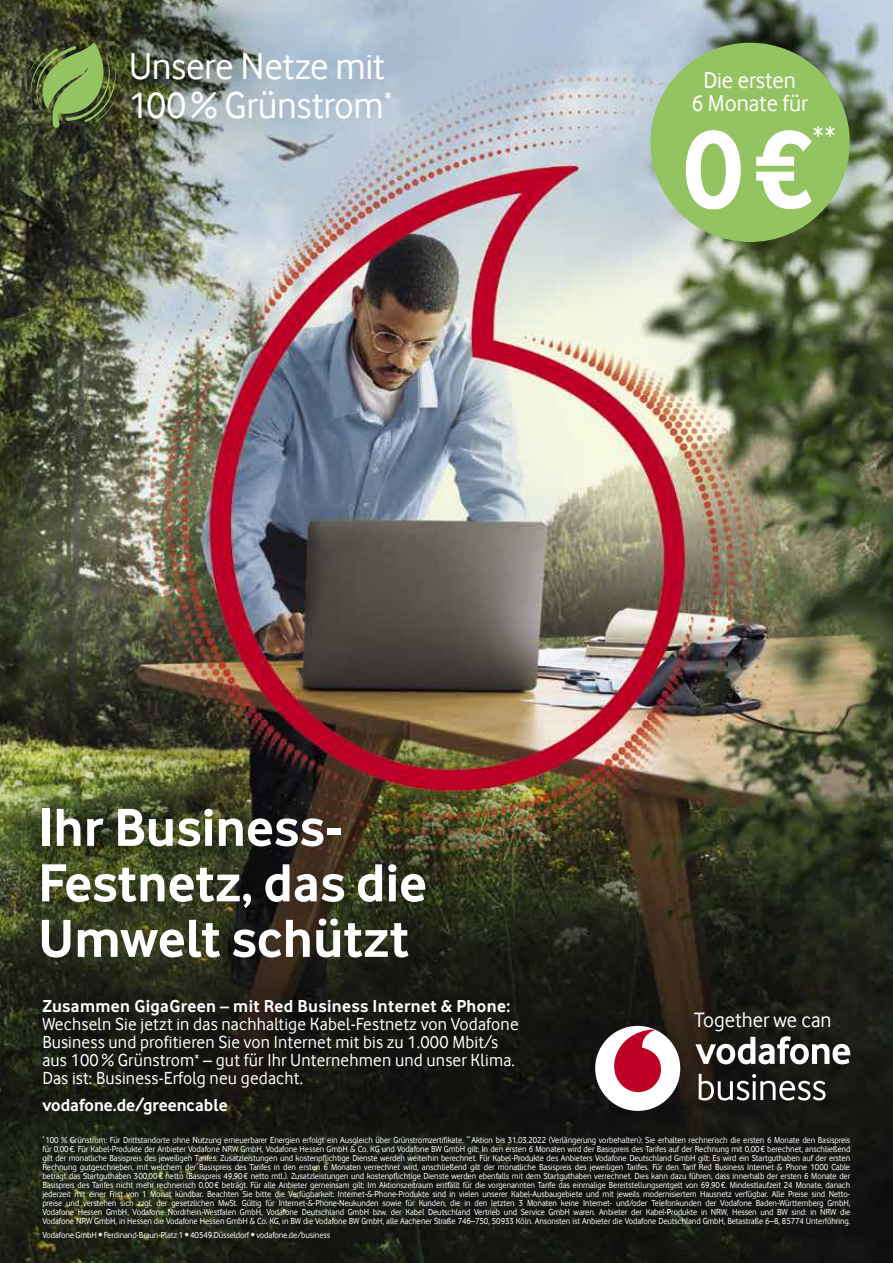
<style>
.page{position:relative;width:893px;height:1263px;background:#fff}
.page>*{position:absolute;margin:0;border:0;box-sizing:border-box;transform-origin:0 0}
.t1{font:700 115.2px "Vodafone Rg";color:#fff}
.t2{font:700 55.5px/55.5px "Vodafone Rg";color:#fff}
.t3{font:38.55px/38.5px "Vodafone Rg";letter-spacing:-.01em;color:#fff}
.t4{font:26.85px "Vodafone Rg";color:#fff}
.t5{font:23.55px/23.5px "Vodafone Rg";color:#fff;text-align:center}
.t6{font:21.45px "Vodafone Rg";color:#fff}
.t7{font:18px/18px "Vodafone Rg";letter-spacing:.01em;color:#fff}
.t8{font:700 18px "Vodafone Rg";letter-spacing:.02em;color:#fff}
.t9{font:700 18px "Vodafone Rg";color:#fff}
.t10{font:9px/9px "Vodafone Rg";letter-spacing:-.01em;color:#fff;text-align:justify}
</style>
<div class="page">
<img style="left:0;top:0;width:893px;height:1263px">
<svg style="left:26px;top:42px;width:95px;height:86px;background:#62783f"></svg>
<div style="left:650px;top:43px;width:200px;height:199px;background:#94c461;border-radius:50%"></div>
<div style="left:595px;top:1026px;width:85px;height:85px;background:#fff;border-radius:50%"></div>
<svg style="left:614px;top:1029px;width:47px;height:63px"></svg>
<svg style="left:695px;top:1036px;width:155px;height:28px"></svg>
<svg style="left:699px;top:1074px;width:127px;height:26px"></svg>
<h3 class="t3" style="left:129px;top:47px;width:265px">Unsere Netze mit<br>100% Grünstrom <sup>*</sup></h3>
<h3 class="t5" style="left:691px;top:68px;width:118px">Die ersten<br>6 Monate für</h3>
<h1 class="t1" style="left:684px;top:103px;width:129px">0 €</h1>
<h3 class="t4" style="left:813px;top:122px;width:25px">**</h3>
<h2 class="t2" style="left:38px;top:799px;width:390px">Ihr Business-<br>Festnetz, das die<br>Umwelt schützt</h2>
<h3 class="t8" style="left:42px;top:995px;width:469px">Zusammen GigaGreen – mit Red Business Internet &amp; Phone:</h3>
<h3 class="t7" style="left:42px;top:1015px;width:478px">Wechseln Sie jetzt in das nachhaltige Kabel-Festnetz von Vodafone Business und profitieren Sie von Internet mit bis zu 1.000 Mbit/s aus 100 % Grünstrom<sup>*</sup> – gut für Ihr Unternehmen und unser Klima.<br>Das ist: Business-Erfolg neu gedacht.</h3>
<h3 class="t9" style="left:42px;top:1094px;width:187px">vodafone.de/greencable</h3>
<h3 class="t6" style="left:694px;top:1008px;width:139px">Together we can</h3>
<p class="t10" style="left:42px;top:1135px;width:809px"><sup>*</sup> 100 % Grünstrom: Für Drittstandorte ohne Nutzung erneuerbarer Energien erfolgt ein Ausgleich über Grünstromzertifikate. <sup>**</sup> Aktion bis 31.03.2022 (Verlängerung vorbehalten): Sie erhalten rechnerisch die ersten 6 Monate den Basispreis für 0,00 €. Für Kabel-Produkte der Anbieter Vodafone NRW GmbH, Vodafone Hessen GmbH &amp; Co. KG und Vodafone BW GmbH gilt: In den ersten 6 Monaten wird der Basispreis des Tarifes auf der Rechnung mit 0,00 € berechnet, anschließend gilt der monatliche Basispreis des jeweiligen Tarifes. Zusatzleistungen und kostenpflichtige Dienste werden weiterhin berechnet. Für Kabel-Produkte des Anbieters Vodafone Deutschland GmbH gilt: Es wird ein Startguthaben auf der ersten Rechnung gutgeschrieben, mit welchem der Basispreis des Tarifes in den ersten 6 Monaten verrechnet wird, anschließend gilt der monatliche Basispreis des jeweiligen Tarifes. Für den Tarif Red Business Internet &amp; Phone 1000 Cable beträgt das Startguthaben 300,00 € netto (Basispreis 49,90 € netto mtl.). Zusatzleistungen und kostenpflichtige Dienste werden ebenfalls mit dem Startguthaben verrechnet. Dies kann dazu führen, dass innerhalb der ersten 6 Monate der Basispreis des Tarifes nicht mehr rechnerisch 0,00 € beträgt. Für alle Anbieter gemeinsam gilt: Im Aktionszeitraum entfällt für die vorgenannten Tarife das einmalige Bereitstellungsentgelt von 69,90 €. Mindestlaufzeit 24 Monate, danach jederzeit mit einer Frist von 1 Monat kündbar. Beachten Sie bitte die Verfügbarkeit: Internet-&amp;-Phone-Produkte sind in vielen unserer Kabel-Ausbaugebiete und mit jeweils modernisiertem Hausnetz verfügbar. Alle Preise sind Netto&shy;preise und verstehen sich zzgl. der gesetzlichen MwSt. Gültig für Internet-&amp;-Phone-Neukunden sowie für Kunden, die in den letzten 3 Monaten keine Internet- und/oder Telefonkunden der Vodafone Baden-Württemberg GmbH, Vodafone Hessen GmbH, Vodafone Nordrhein-Westfalen GmbH, Vodafone Deutschland GmbH bzw. der Kabel Deutschland Vertrieb und Service GmbH waren. Anbieter der Kabel-Produkte in NRW, Hessen und BW sind: in NRW die Vodafone NRW GmbH, in Hessen die Vodafone Hessen GmbH &amp; Co. KG, in BW die Vodafone BW GmbH, alle Aachener Straße 746–750, 50933 Köln. Ansonsten ist Anbieter die Vodafone Deutschland GmbH, Betastraße 6–8, 85774 Unterföhring.</p>
<p class="t10" style="left:42px;top:1230px;width:289px">Vodafone GmbH • Ferdinand-Braun-Platz 1 • 40549 Düsseldorf • vodafone.de/business</p>
</div>
